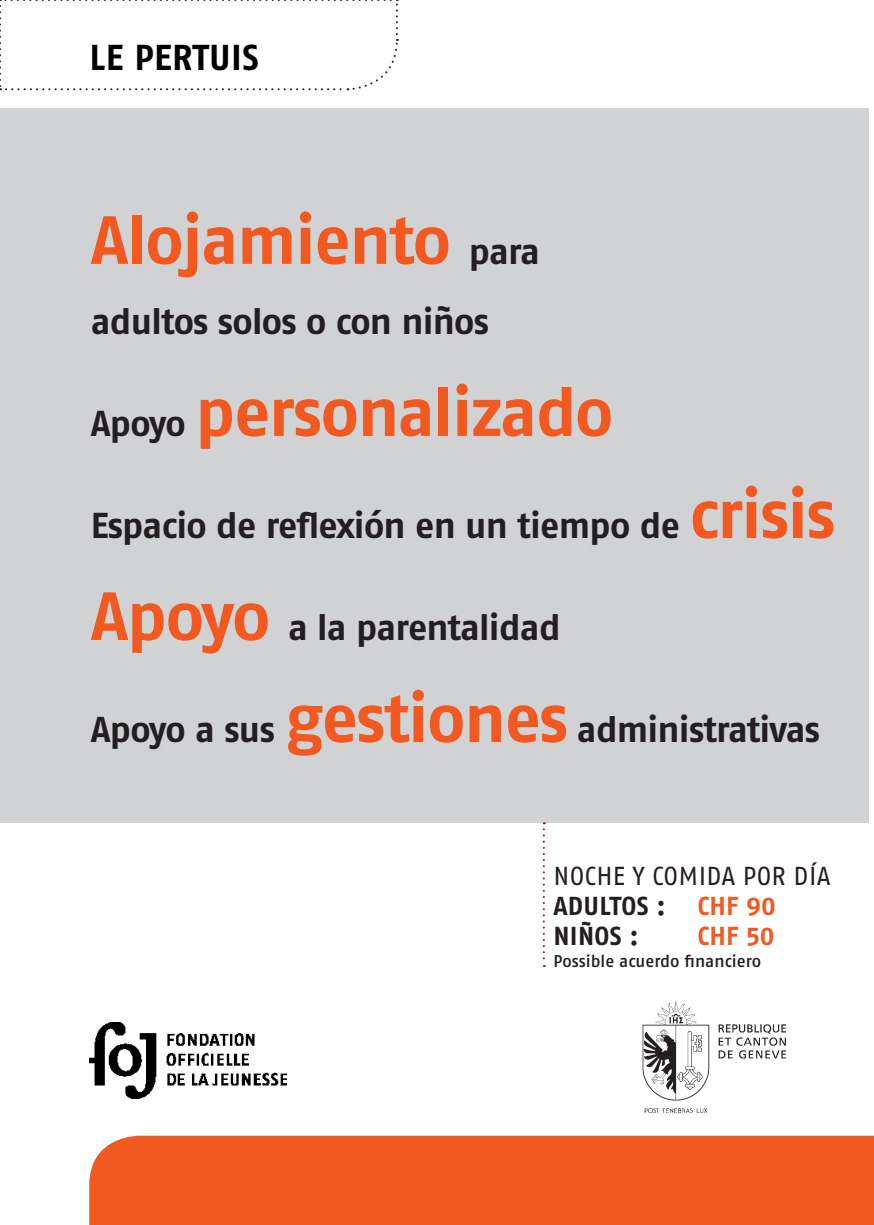
<style>
.page{position:relative;width:874px;height:1225px;background:#fff}
.page>*{position:absolute;margin:0;border:0;box-sizing:border-box;transform-origin:0 0}
.t1{font:700 68px "Fago OT";letter-spacing:-.02em;color:#f15921}
.t2{font:700 36px "Fago OT";letter-spacing:-.02em;color:#231f20}
.Invitation_Titre{font:700 36px "Fago OT";letter-spacing:.01em;color:#000}
.Date_et_heure{font:700 26px "Fago OT";letter-spacing:.01em;color:#231f20}
.Date_et_heure-2{font:26px "Fago OT";letter-spacing:.01em;color:#231f20}
.Date_et_heure-3{font:700 26px "Fago OT";color:#f15921}
.Date_et_heure-4{font:500 17px "Fago OT";color:#231f20}
.s1{font-size:36px;color:#231f20}
.s2{font-size:68px;color:#f15921}
.s3{color:#f15921}
</style>
<div class="page">
<div style="left:89px;top:1135px;width:784px;height:90px;background:#f15921"></div>
<svg style="left:0;top:0;width:399px;height:91px"></svg>
<div style="left:0;top:108px;width:867px;height:714px;background:#d1d2d4"></div>
<img style="left:642px;top:1001px;width:145px;height:112px">
<img style="left:89px;top:1022px;width:197px;height:76px">
<svg style="left:542px;top:822px;width:2px;height:145px"></svg>
<p class="Invitation_Titre" style="left:90px;top:36px;width:170px">LE PERTUIS</p>
<p class="t1" style="left:91px;top:199px;width:450px">Alojamiento <span class="s1">para</span></p>
<p class="t2" style="left:91px;top:300px;width:399px">adultos solos o con niños</p>
<p class="t1" style="left:91px;top:371px;width:524px"><span class="s1">Apoyo</span> personalizado</p>
<p class="t2" style="left:91px;top:504px;width:745px">Espacio de reflexión en un tiempo de <span class="s2">crisis</span></p>
<p class="t2" style="left:91px;top:606px;width:471px"><span class="s2">Apoyo</span> a la parentalidad</p>
<p class="t2" style="left:91px;top:708px;width:730px">Apoyo a sus <span class="s2">gestiones</span> administrativas</p>
<p class="Date_et_heure-2" style="left:553px;top:860px;width:278px">NOCHE Y COMIDA POR DÍA</p>
<p class="Date_et_heure" style="left:553px;top:890px;width:224px">ADULTOS : <span class="s3">CHF 90</span></p>
<p class="Date_et_heure" style="left:553px;top:920px;width:87px">NIÑOS :</p>
<p class="Date_et_heure-3" style="left:697px;top:920px;width:79px">CHF 50</p>
<p class="Date_et_heure-4" style="left:553px;top:951px;width:209px">Possible acuerdo financiero</p>
</div>
